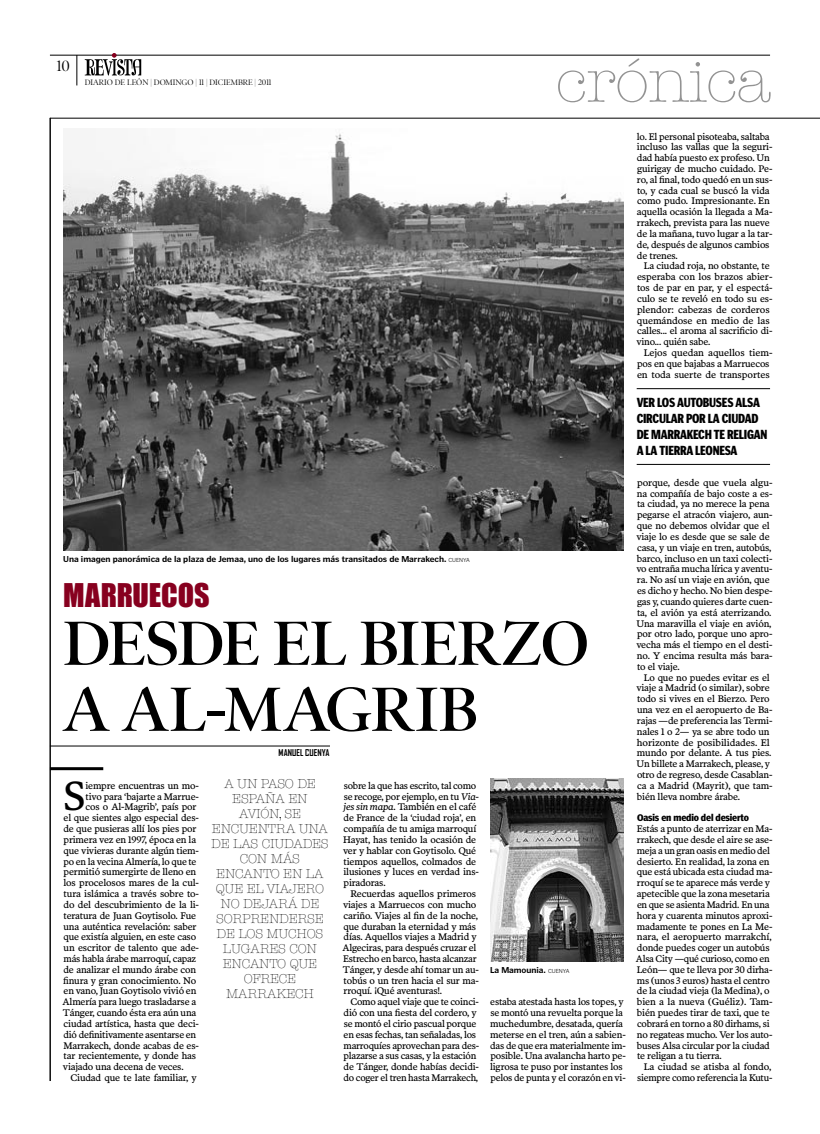
<style>
.page{position:relative;width:820px;height:1134px;background:#fff}
.page>*{position:absolute;margin:0;border:0;box-sizing:border-box;transform-origin:0 0}
._20_TIT_p_63{font:600 63px/66px "Poynter OS Display";color:#000}
._998R_FOL_sección_par{font:300 60px "American Typewriter";letter-spacing:-.02em;color:#939393}
._64_TEX_capitular_3_lineas{font:41.3px "Poynter OS Text Three L";color:#000}
._10_ANT_30{font:30px "Impact";color:#87001f}
._998R_FOL_par{font:15px "Poynter OS Display";color:#000}
._30_ENTRADILLA{font:300 13px/15px "American Typewriter";letter-spacing:-.02em;color:#000;text-align:center}
._67_TEX_destacado{font:900 condensed 13px/16px "Poynter Gothic Text";letter-spacing:-.02em;color:#000}
._62_TEX_sangria{font:9.7px/10.8px "Poynter OS Text Three L";letter-spacing:-.02em;color:#000}
._64_TEX_capitular_3_lineas-2{font:9.7px "Poynter OS Text Three L";letter-spacing:-.02em;color:#000}
._62_TEX_primer{font:9.7px/10.8px "Poynter OS Text Three L";letter-spacing:-.02em;color:#000}
._65_TEX_ladillo{font:700 condensed 9px "Poynter Agate Zero";letter-spacing:-.015em;color:#000}
._60_TEX_firma{font:700 9px "Agency FB";letter-spacing:.01em;color:#000}
._70_FOT_pie{font:700 8.6px "Poynter Gothic Text";letter-spacing:-.005em;color:#000}
._998R_FOL_fecha_par{font:8px "Poynter OS Display";color:#000}
.s1{font-weight:300;font-size:6px}
.s2{font-style:italic}
</style>
<div class="page">
<hr style="left:50px;top:118px;width:1px;height:963px;background:#000">
<hr style="left:50px;top:118px;width:769px;height:1px;background:#000">
<hr style="left:50px;top:746px;width:280px;height:1px;background:#000">
<hr style="left:50px;top:767px;width:53px;height:3px;background:#000">
<img style="left:63px;top:133px;width:560px;height:418px">
<img style="left:490px;top:778px;width:133px;height:184px">
<hr style="left:636px;top:388px;width:133px;height:1px;background:#000">
<hr style="left:636px;top:464px;width:133px;height:1px;background:#000">
<hr style="left:50px;top:55px;width:719px;height:1px;background:#000">
<hr style="left:77px;top:55px;width:1px;height:30px;background:#000">
<svg style="left:85px;top:53px;width:56px;height:23px"></svg>
<p class="_998R_FOL_par" style="left:57px;top:57px;width:14px">10</p>
<p class="_998R_FOL_fecha_par" style="left:85px;top:78px;width:188px">DIARIO DE LEÓN | DOMINGO | 11 | DICIEMBRE | 2011</p>
<p class="_998R_FOL_sección_par" style="left:555px;top:48px;width:216px">crónica</p>
<p class="_62_TEX_sangria" style="left:636px;top:130px;width:137px">lo. El personal pisoteaba, saltaba incluso las vallas que la seguri&shy;dad había puesto ex profeso. Un guirigay de mucho cuidado. Pe&shy;ro, al final, todo quedó en un sus&shy;to, y cada cual se buscó la vida como pudo. Impresionante. En aquella ocasión la llegada a Ma&shy;rrakech, prevista para las nueve de la mañana, tuvo lugar a la tar&shy;de, después de algunos cambios de trenes.</p>
<p class="_62_TEX_sangria" style="left:636px;top:260px;width:137px;text-indent:7px">La ciudad roja, no obstante, te esperaba con los brazos abier&shy;tos de par en par, y el espectá&shy;culo se te reveló en todo su es&shy;plendor: cabezas de corderos quemándose en medio de las calles... el aroma al sacrificio di&shy;vino... quién sabe.</p>
<p class="_62_TEX_sangria" style="left:636px;top:347px;width:137px;text-indent:7px">Lejos quedan aquellos tiem&shy;pos en que bajabas a Marruecos en toda suerte de transportes</p>
<p class="_67_TEX_destacado" style="left:636px;top:395px;width:132px">VER LOS AUTOBUSES ALSA<br>CIRCULAR POR LA CIUDAD<br>DE MARRAKECH TE RELIGAN<br>A LA TIERRA LEONESA</p>
<p class="_70_FOT_pie" style="left:63px;top:554px;width:408px">Una imagen panorámica de la plaza de Jemaa, uno de los lugares más transitados de Marrakech. <span class="s1">CUENYA</span></p>
<p class="_10_ANT_30" style="left:63px;top:572px;width:148px">MARRUECOS</p>
<p class="_20_TIT_p_63" style="left:63px;top:610px;width:527px">DESDE EL BIERZO<br>A AL-MAGRIB</p>
<p class="_64_TEX_capitular_3_lineas" style="left:63px;top:770px;width:24px">S</p>
<p class="_64_TEX_capitular_3_lineas-2" style="left:85px;top:779px;width:115px">iempre encuentras un mo-</p>
<p class="_64_TEX_capitular_3_lineas-2" style="left:86px;top:790px;width:115px">tivo para ‘bajarte a Marrue-</p>
<p class="_64_TEX_capitular_3_lineas-2" style="left:86px;top:801px;width:112px">cos o Al-Magrib’, país por</p>
<p class="_64_TEX_capitular_3_lineas-2" style="left:64px;top:812px;width:137px">el que sientes algo especial des-</p>
<p class="_64_TEX_capitular_3_lineas-2" style="left:63px;top:823px;width:134px">de que pusieras allí los pies por</p>
<p class="_64_TEX_capitular_3_lineas-2" style="left:64px;top:833px;width:134px">primera vez en 1997, época en la</p>
<p class="_64_TEX_capitular_3_lineas-2" style="left:63px;top:844px;width:137px">que vivieras durante algún tiem-</p>
<p class="_64_TEX_capitular_3_lineas-2" style="left:64px;top:855px;width:134px">po en la vecina Almería, lo que te</p>
<p class="_64_TEX_capitular_3_lineas-2" style="left:64px;top:866px;width:134px">permitió sumergirte de lleno en</p>
<p class="_64_TEX_capitular_3_lineas-2" style="left:63px;top:877px;width:137px">los procelosos mares de la cul-</p>
<p class="_64_TEX_capitular_3_lineas-2" style="left:64px;top:888px;width:137px">tura islámica a través sobre to-</p>
<p class="_64_TEX_capitular_3_lineas-2" style="left:63px;top:898px;width:137px">do del descubrimiento de la li-</p>
<p class="_64_TEX_capitular_3_lineas-2" style="left:64px;top:909px;width:134px">teratura de Juan Goytisolo. Fue</p>
<p class="_64_TEX_capitular_3_lineas-2" style="left:64px;top:920px;width:134px">una auténtica revelación: saber</p>
<p class="_64_TEX_capitular_3_lineas-2" style="left:63px;top:931px;width:134px">que existía alguien, en este caso</p>
<p class="_64_TEX_capitular_3_lineas-2" style="left:64px;top:942px;width:137px">un escritor de talento que ade-</p>
<p class="_64_TEX_capitular_3_lineas-2" style="left:63px;top:952px;width:134px">más habla árabe marroquí, capaz</p>
<p class="_64_TEX_capitular_3_lineas-2" style="left:63px;top:963px;width:134px">de analizar el mundo árabe con</p>
<p class="_64_TEX_capitular_3_lineas-2" style="left:63px;top:974px;width:134px">finura y gran conocimiento. No</p>
<p class="_64_TEX_capitular_3_lineas-2" style="left:64px;top:985px;width:134px">en vano, Juan Goytisolo vivió en</p>
<p class="_64_TEX_capitular_3_lineas-2" style="left:63px;top:996px;width:135px">Almería para luego trasladarse a</p>
<p class="_64_TEX_capitular_3_lineas-2" style="left:63px;top:1007px;width:135px">Tánger, cuando ésta era aún una</p>
<p class="_64_TEX_capitular_3_lineas-2" style="left:64px;top:1017px;width:137px">ciudad artística, hasta que deci-</p>
<p class="_64_TEX_capitular_3_lineas-2" style="left:63px;top:1028px;width:134px">dió definitivamente asentarse en</p>
<p class="_64_TEX_capitular_3_lineas-2" style="left:63px;top:1039px;width:137px">Marrakech, donde acabas de es-</p>
<p class="_64_TEX_capitular_3_lineas-2" style="left:64px;top:1050px;width:134px">tar recientemente, y donde has</p>
<p class="_64_TEX_capitular_3_lineas-2" style="left:63px;top:1061px;width:122px">viajado una decena de veces.</p>
<p class="_62_TEX_sangria" style="left:70px;top:1072px;width:128px">Ciudad que te late familiar, y</p>
<p class="_60_TEX_firma" style="left:278px;top:747px;width:53px">MANUEL CUENYA</p>
<p class="_30_ENTRADILLA" style="left:211px;top:776px;width:119px">A UN PASO DE<br>ESPAÑA EN<br>AVIÓN, SE<br>ENCUENTRA UNA<br>DE LAS CIUDADES<br>CON MÁS<br>ENCANTO EN LA<br>QUE EL VIAJERO<br>NO DEJARÁ DE<br>SORPRENDERSE<br>DE LOS MUCHOS<br>LUGARES CON<br>ENCANTO QUE<br>OFRECE<br>MARRAKECH</p>
<p class="_62_TEX_sangria" style="left:343px;top:780px;width:137px">sobre la que has escrito, tal como se recoge, por ejemplo, en tu <span class="s2">Via&shy;jes sin mapa</span>. También en el café de France de la ‘ciudad roja’, en compañía de tu amiga marroquí<br>Hayat, has tenido la ocasión de ver y hablar con Goytisolo. Qué tiempos aquellos, colmados de ilusiones y luces en verdad ins&shy;piradoras.</p>
<p class="_62_TEX_sangria" style="left:342px;top:888px;width:138px;text-indent:8px">Recuerdas aquellos primeros viajes a Marruecos con mucho cariño. Viajes al fin de la noche, que duraban la eternidad y más días. Aquellos viajes a Madrid y<br>Algeciras, para después cruzar el<br>Estrecho en barco, hasta alcanzar<br>Tánger, y desde ahí tomar un au&shy;tobús o un tren hacia el sur ma&shy;rroquí. ¡Qué aventuras!.</p>
<p class="_62_TEX_sangria" style="left:343px;top:996px;width:137px;text-indent:7px">Como aquel viaje que te coinci&shy;dió con una fiesta del cordero, y se montó el cirio pascual porque en esas fechas, tan señaladas, los marroquíes aprovechan para des&shy;plazarse a sus casas, y la estación de Tánger, donde habías decidi&shy;do coger el tren hasta Marrakech,</p>
<p class="_70_FOT_pie" style="left:490px;top:965px;width:81px">La Mamounia. <span class="s1">CUENYA</span></p>
<p class="_62_TEX_sangria" style="left:490px;top:996px;width:137px">estaba atestada hasta los topes, y se montó una revuelta porque la muchedumbre, desatada, quería meterse en el tren, aún a sabien&shy;das de que era materialmente im&shy;posible. Una avalancha harto pe&shy;ligrosa te puso por instantes los pelos de punta y el corazón en vi-</p>
<p class="_62_TEX_sangria" style="left:636px;top:477px;width:137px">porque, desde que vuela algu&shy;na compañía de bajo coste a es&shy;ta ciudad, ya no merece la pena pegarse el atracón viajero, aun&shy;que no debemos olvidar que el viaje lo es desde que se sale de casa, y un viaje en tren, autobús, barco, incluso en un taxi colecti&shy;vo entraña mucha lírica y aventu&shy;ra. No así un viaje en avión, que es dicho y hecho. No bien despe&shy;gas y, cuando quieres darte cuen&shy;ta, el avión ya está aterrizando.<br>Una maravilla el viaje en avión, por otro lado, porque uno apro&shy;vecha más el tiempo en el desti&shy;no. Y encima resulta más bara&shy;to el viaje.</p>
<p class="_62_TEX_sangria" style="left:636px;top:671px;width:137px;text-indent:7px">Lo que no puedes evitar es el viaje a Madrid (o similar), sobre todo si vives en el Bierzo. Pero una vez en el aeropuerto de Ba&shy;rajas —de preferencia las Termi&shy;nales 1 o 2— ya se abre todo un horizonte de posibilidades. El mundo por delante. A tus pies.<br>Un billete a Marrakech, please, y otro de regreso, desde Casablan&shy;ca a Madrid (Mayrit), que tam&shy;bién lleva nombre árabe.</p>
<p class="_65_TEX_ladillo" style="left:636px;top:812px;width:113px">Oasis en medio del desierto</p>
<p class="_62_TEX_primer" style="left:635px;top:823px;width:138px">Estás a punto de aterrizar en Ma&shy;rrakech, que desde el aire se ase&shy;meja a un gran oasis en medio del desierto. En realidad, la zona en que está ubicada esta ciudad ma&shy;rroquí se te aparece más verde y apetecible que la zona mesetaria en que se asienta Madrid. En una hora y cuarenta minutos aproxi&shy;madamente te pones en La Me&shy;nara, el aeropuerto marrakchí, donde puedes coger un autobús<br>Alsa City —qué curioso, como en<br>León— que te lleva por 30 dirha&shy;ms (unos 3 euros) hasta el centro de la ciudad vieja (la Medina), o bien a la nueva (Guéliz). Tam&shy;bién puedes tirar de taxi, que te cobrará en torno a 80 dirhams, si no regateas mucho. Ver los auto&shy;buses Alsa circular por la ciudad te religan a tu tierra.</p>
<p class="_62_TEX_sangria" style="left:637px;top:1061px;width:137px;text-align:center">La ciudad se atisba al fondo, siempre como referencia la Kutu-</p>
</div>
